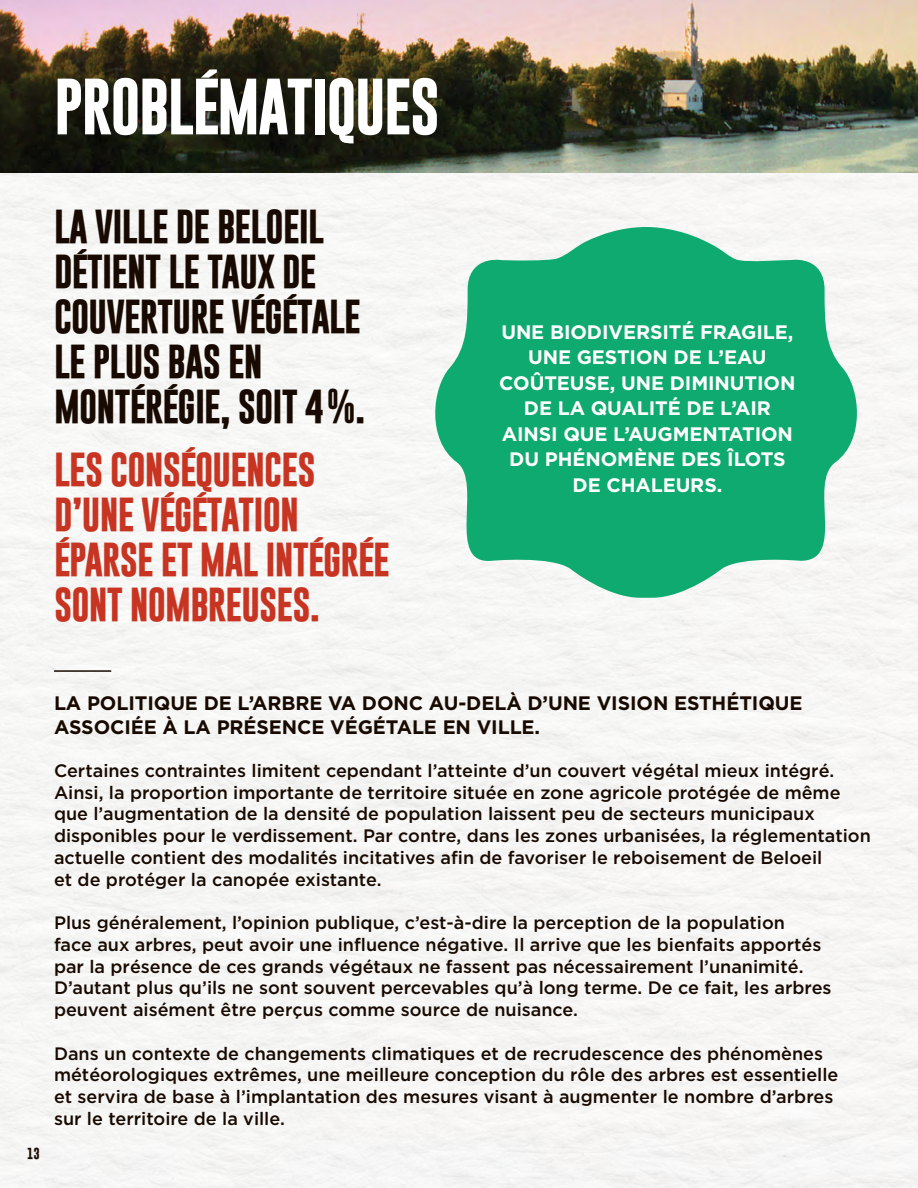
<style>
.page{position:relative;width:918px;height:1188px;background:#fff}
.page>*{position:absolute;margin:0;border:0;box-sizing:border-box;transform-origin:0 0}
.t1{font:700 57px "Gobold";letter-spacing:-.03em;color:#fff}
.t2{font:700 34.5px/45px "Gobold";letter-spacing:-.025em;color:#180a00}
.t3{font:700 34.5px/45px "Gobold";letter-spacing:-.025em;color:#c73522}
.t4{font:700 19.5px/25.5px "Gotham";letter-spacing:-.005em;color:#fff;text-align:center}
.t5{font:700 19.5px/24px "Gotham";letter-spacing:-.005em;color:#180a00}
.t6{font:500 18px/21.8px "Gotham";color:#180a00}
.t7{font:700 11.55px "Gobold";color:#180a00}
</style>
<div class="page">
<img style="left:0;top:0;width:918px;height:173px">
<svg style="left:427px;top:227px;width:438px;height:371px;fill:#0faa6f"></svg>
<hr style="left:54px;top:670px;width:57px;height:2px;background:#180a00">
<h1 class="t1" style="left:54px;top:69px;width:387px">PROBLÉMATIQUES</h1>
<h2 class="t2" style="left:54px;top:204px;width:313px">LA VILLE DE BELOEIL<br>DÉTIENT LE TAUX DE<br>COUVERTURE VÉGÉTALE<br>LE PLUS BAS EN<br>MONTÉRÉGIE, SOIT 4%.</h2>
<h2 class="t3" style="left:54px;top:447px;width:338px">LES CONSÉQUENCES<br>D’UNE VÉGÉTATION<br>ÉPARSE ET MAL INTÉGRÉE<br>SONT NOMBREUSES.</h2>
<p class="t4" style="left:499px;top:319px;width:298px">UNE BIODIVERSITÉ FRAGILE,<br>UNE GESTION DE L’EAU<br>COÛTEUSE, UNE DIMINUTION<br>DE LA QUALITÉ DE L’AIR<br>AINSI QUE L’AUGMENTATION<br>DU PHÉNOMÈNE DES ÎLOTS<br>DE CHALEURS.</p>
<p class="t7" style="left:27px;top:1146px;width:14px">13</p>
<p class="t5" style="left:54px;top:690px;width:750px">LA POLITIQUE DE L’ARBRE VA DONC AU-DELÀ D’UNE VISION ESTHÉTIQUE<br>ASSOCIÉE À LA PRÉSENCE VÉGÉTALE EN VILLE.</p>
<p class="t6" style="left:54px;top:759px;width:818px">Certaines contraintes limitent cependant l’atteinte d’un couvert végétal mieux intégré.<br>Ainsi, la proportion importante de territoire située en zone agricole protégée de même que l’augmentation de la densité de population laissent peu de secteurs municipaux disponibles pour le verdissement. Par contre, dans les zones urbanisées, la réglementation actuelle contient des modalités incitatives afin de favoriser le reboisement de Beloeil<br>et de protéger la canopée existante.</p>
<p class="t6" style="left:54px;top:911px;width:779px">Plus généralement, l’opinion publique, c’est-à-dire la perception de la population<br>face aux arbres, peut avoir une influence négative. Il arrive que les bienfaits apportés par la présence de ces grands végétaux ne fassent pas nécessairement l’unanimité.<br>D’autant plus qu’ils ne sont souvent percevables qu’à long terme. De ce fait, les arbres peuvent aisément être perçus comme source de nuisance.</p>
<p class="t6" style="left:54px;top:1042px;width:786px">Dans un contexte de changements climatiques et de recrudescence des phénomènes météorologiques extrêmes, une meilleure conception du rôle des arbres est essentielle et servira de base à l’implantation des mesures visant à augmenter le nombre d’arbres sur le territoire de la ville.</p>
</div>
